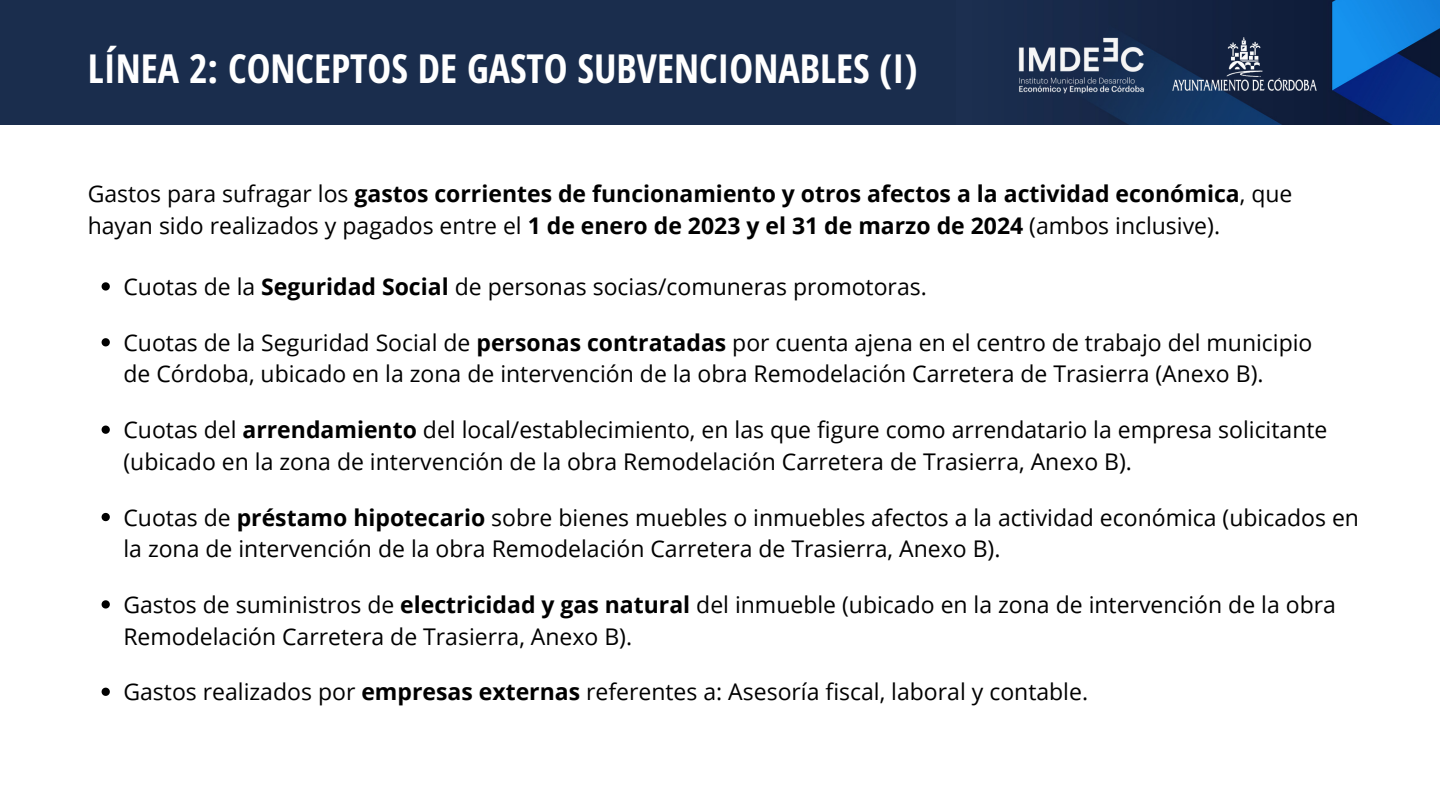
<style>
.page{position:relative;width:1440px;height:810px;background:#fff}
.page>*{position:absolute;margin:0;border:0;box-sizing:border-box;transform-origin:0 0}
.t1{font:700 40px "Open Sans Hebrew Condensed";color:#fff}
.t2{font:23px/31.5px "Open Sans";color:#000}
.t3{font:700 23px/31.5px "Open Sans";color:#000}
.s1{font-weight:400}
.s2{font-weight:700}
</style>
<div class="page">
<img style="left:956px;top:0;width:484px;height:125px">
<div style="left:0;top:0;width:956px;height:126px;background:#1a2d4d"></div>
<img style="left:1017px;top:38px;width:128px;height:55px">
<img style="left:1173px;top:38px;width:143px;height:53px">
<svg style="left:102px;top:282px;width:8px;height:9px"></svg>
<svg style="left:102px;top:338px;width:8px;height:8px"></svg>
<svg style="left:102px;top:426px;width:8px;height:8px"></svg>
<svg style="left:102px;top:513px;width:8px;height:8px"></svg>
<svg style="left:102px;top:600px;width:8px;height:9px"></svg>
<svg style="left:102px;top:688px;width:8px;height:8px"></svg>
<h1 class="t1" style="left:88px;top:40px;width:831px">LÍNEA 2: CONCEPTOS DE GASTO SUBVENCIONABLES (I)</h1>
<p class="t3" style="left:88px;top:177px;width:1206px"><span class="s1">Gastos para sufragar los</span> gastos corrientes de funcionamiento y otros afectos a la actividad económica<span class="s1">, que hayan sido realizados y pagados entre el</span> 1 de enero de 2023 y el 31 de marzo de 2024 <span class="s1">(ambos inclusive).</span></p>
<p class="t2" style="left:123px;top:270px;width:805px">Cuotas de la <span class="s2">Seguridad Social</span> de personas socias/comuneras promotoras.</p>
<p class="t2" style="left:123px;top:326px;width:1191px">Cuotas de la Seguridad Social de <span class="s2">personas contratadas</span> por cuenta ajena en el centro de trabajo del municipio de Córdoba, ubicado en la zona de intervención de la obra Remodelación Carretera de Trasierra (Anexo B).</p>
<p class="t2" style="left:123px;top:414px;width:1206px">Cuotas del <span class="s2">arrendamiento</span> del local/establecimiento, en las que figure como arrendatario la empresa solicitante (ubicado en la zona de intervención de la obra Remodelación Carretera de Trasierra, Anexo B).</p>
<p class="t2" style="left:123px;top:501px;width:1237px">Cuotas de <span class="s2">préstamo hipotecario</span> sobre bienes muebles o inmuebles afectos a la actividad económica (ubicados en la zona de intervención de la obra Remodelación Carretera de Trasierra, Anexo B).</p>
<p class="t2" style="left:123px;top:588px;width:1214px">Gastos de suministros de <span class="s2">electricidad y gas natural</span> del inmueble (ubicado en la zona de intervención de la obra<br>Remodelación Carretera de Trasierra, Anexo B).</p>
<p class="t2" style="left:123px;top:676px;width:966px">Gastos realizados por <span class="s2">empresas externas</span> referentes a: Asesoría fiscal, laboral y contable.</p>
</div>
